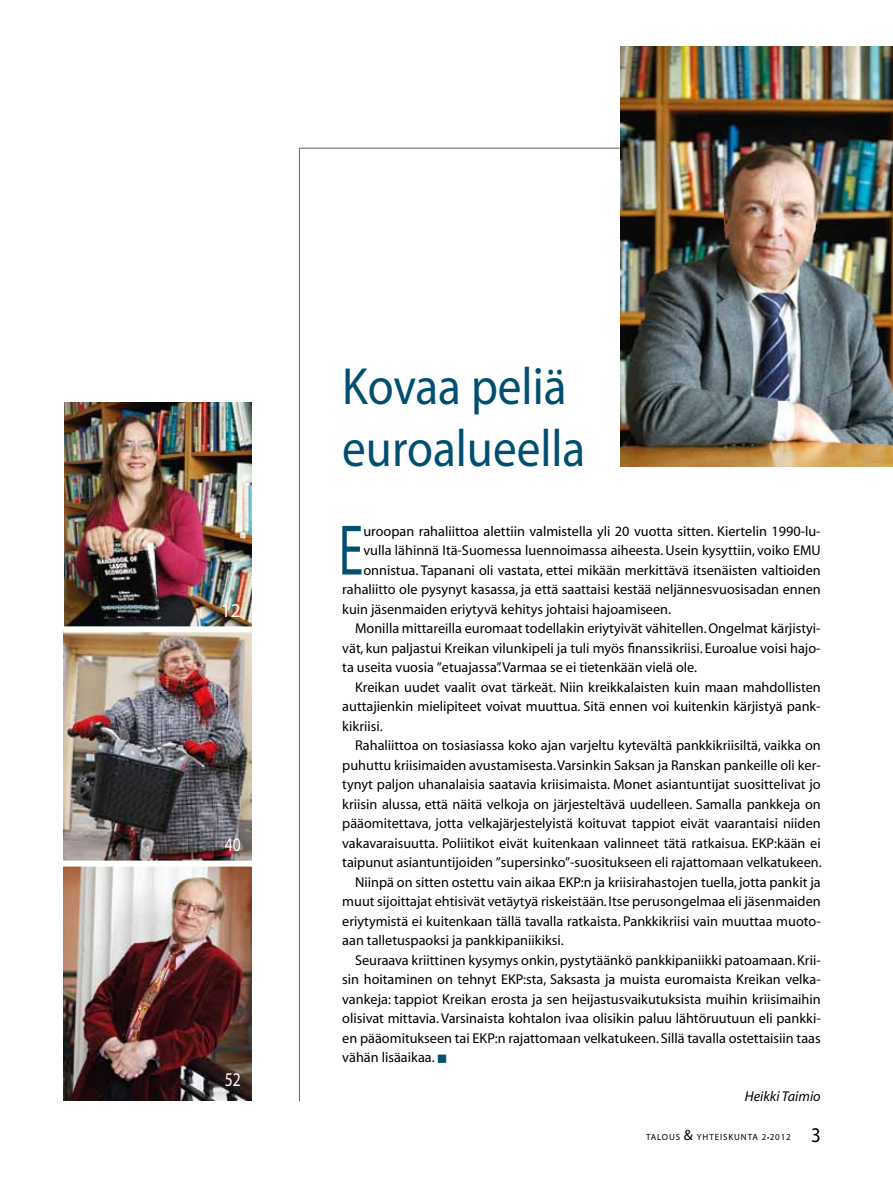
<style>
.page{position:relative;width:893px;height:1191px;background:#fff}
.page>*{position:absolute;margin:0;border:0;box-sizing:border-box;transform-origin:0 0}
.t1{font:72.15px "Myriad";color:#004f71;scale:.7 1}
.t2{font:52.5px/61.5px "Myriad";color:#004f71;scale:.9 1}
.t3{font:21px "Myriad";color:#000;scale:.9 1}
.t4{font:19.5px "Myriad";color:#fff;scale:.8 1}
.t5{font:19.5px "Myriad";color:#fff}
.t6{font:14.25px "Myriad";color:#000}
.t7{font:italic 14.25px "Myriad";color:#000}
.t8{font:9px "Myriad";letter-spacing:.1em;color:#000}
.s1{color:#004f71}
.s2{font-size:15px}
</style>
<div class="page">
<img style="left:64px;top:403px;width:188px;height:697px">
<hr style="left:299px;top:148px;width:323px;height:1px;background:#626365">
<hr style="left:299px;top:148px;width:1px;height:953px;background:#626365">
<div style="left:64px;top:626px;width:203px;height:6px;background:#fff"></div>
<div style="left:32px;top:860px;width:235px;height:6px;background:#fff"></div>
<img style="left:620px;top:46px;width:273px;height:421px">
<h3 class="t5" style="left:221px;top:601px;width:22px">12</h3>
<h3 class="t4" style="left:225px;top:834px;width:22px">40</h3>
<h3 class="t4" style="left:225px;top:1069px;width:22px">52</h3>
<h2 class="t2" style="left:342px;top:358px;width:271px">Kovaa peliä euroalueella</h2>
<h1 class="t1" style="left:338px;top:514px;width:37px">E</h1>
<p class="t6" style="left:363px;top:523px;width:459px">uroopan rahaliittoa alettiin valmistella yli 20 vuotta sitten. Kiertelin 1990-lu-</p>
<p class="t6" style="left:363px;top:543px;width:459px">vulla lähinnä Itä-Suomessa luennoimassa aiheesta. Usein kysyttiin, voiko EMU</p>
<p class="t6" style="left:363px;top:562px;width:459px">onnistua. Tapanani oli vastata, ettei mikään merkittävä itsenäisten valtioiden</p>
<p class="t6" style="left:342px;top:582px;width:480px">rahaliitto ole pysynyt kasassa, ja että saattaisi kestää neljännesvuosisadan ennen</p>
<p class="t6" style="left:342px;top:601px;width:330px">kuin jäsenmaiden eriytyvä kehitys johtaisi hajoamiseen.</p>
<p class="t6" style="left:355px;top:621px;width:467px">Monilla mittareilla euromaat todellakin eriytyivät vähitellen. Ongelmat kärjistyi-</p>
<p class="t6" style="left:342px;top:640px;width:480px">vät, kun paljastui Kreikan vilunkipeli ja tuli myös finanssikriisi. Euroalue voisi hajo-</p>
<p class="t6" style="left:342px;top:660px;width:356px">ta useita vuosia ”etuajassa”. Varmaa se ei tietenkään vielä ole.</p>
<p class="t6" style="left:355px;top:679px;width:467px">Kreikan uudet vaalit ovat tärkeät. Niin kreikkalaisten kuin maan mahdollisten</p>
<p class="t6" style="left:342px;top:699px;width:480px">auttajienkin mielipiteet voivat muuttua. Sitä ennen voi kuitenkin kärjistyä pank-</p>
<p class="t6" style="left:342px;top:718px;width:42px">kikriisi.</p>
<p class="t6" style="left:355px;top:738px;width:467px">Rahaliittoa on tosiasiassa koko ajan varjeltu kytevältä pankkikriisiltä, vaikka on</p>
<p class="t6" style="left:342px;top:757px;width:480px">puhuttu kriisimaiden avustamisesta. Varsinkin Saksan ja Ranskan pankeille oli ker-</p>
<p class="t6" style="left:342px;top:777px;width:480px">tynyt paljon uhanalaisia saatavia kriisimaista. Monet asiantuntijat suosittelivat jo</p>
<p class="t6" style="left:342px;top:796px;width:480px">kriisin alussa, että näitä velkoja on järjesteltävä uudelleen. Samalla pankkeja on</p>
<p class="t6" style="left:342px;top:816px;width:480px">pääomitettava, jotta velkajärjestelyistä koituvat tappiot eivät vaarantaisi niiden</p>
<p class="t6" style="left:342px;top:835px;width:480px">vakavaraisuutta. Poliitikot eivät kuitenkaan valinneet tätä ratkaisua. EKP:kään ei</p>
<p class="t6" style="left:342px;top:855px;width:481px">taipunut asiantuntijoiden ”supersinko”-suositukseen eli rajattomaan velkatukeen.</p>
<p class="t6" style="left:355px;top:874px;width:467px">Niinpä on sitten ostettu vain aikaa EKP:n ja kriisirahastojen tuella, jotta pankit ja</p>
<p class="t6" style="left:342px;top:894px;width:480px">muut sijoittajat ehtisivät vetäytyä riskeistään. Itse perusongelmaa eli jäsenmaiden</p>
<p class="t6" style="left:342px;top:913px;width:480px">eriytymistä ei kuitenkaan tällä tavalla ratkaista. Pankkikriisi vain muuttaa muoto-</p>
<p class="t6" style="left:342px;top:933px;width:223px">aan talletuspaoksi ja pankkipaniikiksi.</p>
<p class="t6" style="left:355px;top:952px;width:467px">Seuraava kriittinen kysymys onkin, pystytäänkö pankkipaniikki patoamaan. Krii-</p>
<p class="t6" style="left:342px;top:972px;width:480px">sin hoitaminen on tehnyt EKP:sta, Saksasta ja muista euromaista Kreikan velka-</p>
<p class="t6" style="left:342px;top:991px;width:480px">vankeja: tappiot Kreikan erosta ja sen heijastusvaikutuksista muihin kriisimaihin</p>
<p class="t6" style="left:342px;top:1011px;width:480px">olisivat mittavia. Varsinaista kohtalon ivaa olisikin paluu lähtöruutuun eli pankki-</p>
<p class="t6" style="left:342px;top:1030px;width:480px">en pääomitukseen tai EKP:n rajattomaan velkatukeen. Sillä tavalla ostettaisiin taas</p>
<p class="t6" style="left:342px;top:1050px;width:107px">vähän lisäaikaa. <span class="s1">■</span></p>
<p class="t7" style="left:745px;top:1089px;width:77px">Heikki Taimio</p>
<p class="t8" style="left:646px;top:1133px;width:146px">TALOUS <span class="s2">&amp;</span> YHTEISKUNTA 2 ●2012</p>
<h3 class="t3" style="left:811px;top:1124px;width:12px">3</h3>
</div>
